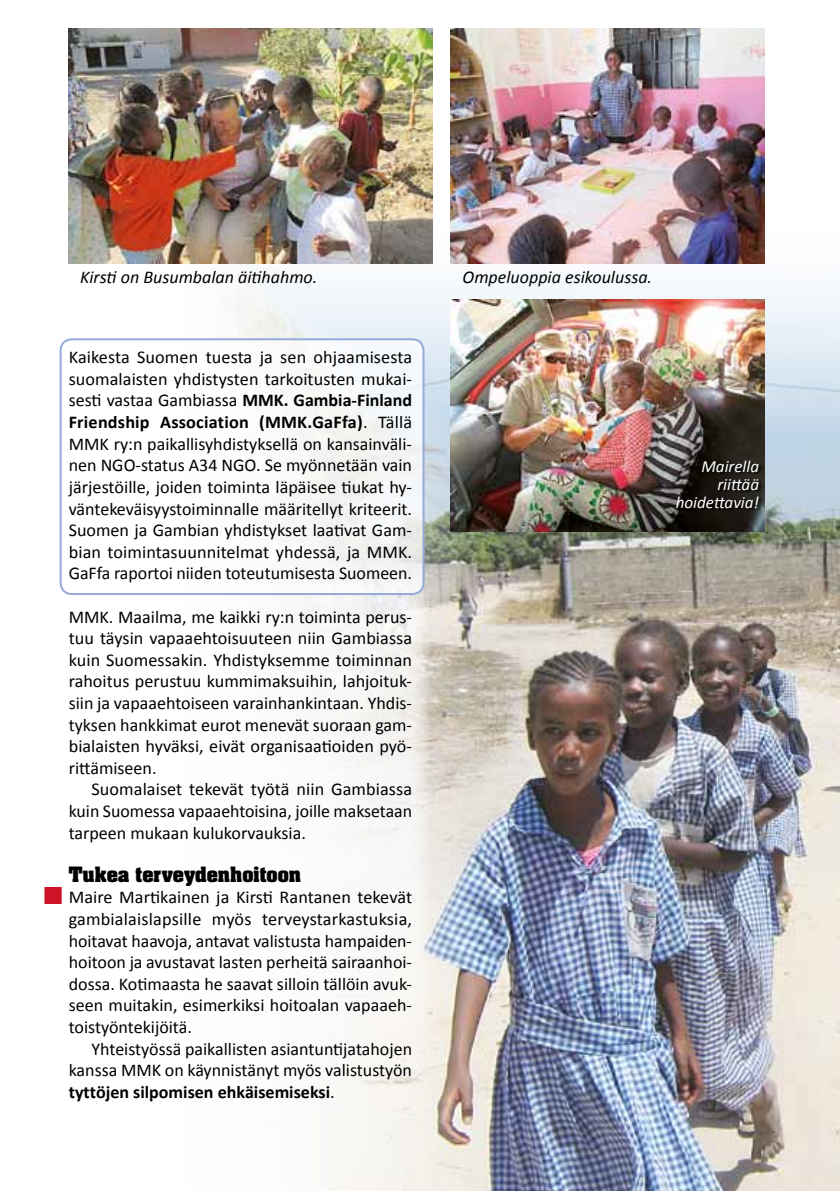
<style>
.page{position:relative;width:840px;height:1191px;background:#fff}
.page>*{position:absolute;margin:0;border:0;box-sizing:border-box;transform-origin:0 0}
.UUSI2_Leipis_anf{font:24.8px "Zapf Dingbats ITC";color:#ce1327}
.Calibri_Leipis{font:18px/21.6px "Calibri";color:#000;text-align:justify}
.Calibri_Leipis_sis{font:18px/21.6px "Calibri";color:#000;text-align:justify}
.Calibri_Leipis-2{font:italic 18px "Calibri";color:#000}
.Aachen_väliotsikko{font:700 18px "Aachen";color:#000}
.Calibri_Leipis-3{font:italic 17px "Calibri";color:#fff}
.s1{font-weight:700}
</style>
<div class="page">
<img style="left:237px;top:210px;width:602px;height:981px">
<img style="left:450px;top:28px;width:314px;height:235px">
<img style="left:68px;top:28px;width:364px;height:236px">
<img style="left:450px;top:299px;width:314px;height:232px">
<svg style="left:675px;top:460px;width:88px;height:52px;background:#1f1b18"></svg>
<div style="left:70px;top:583px;width:359px;height:554px;background:#fff"></div>
<div style="left:61px;top:339px;width:362px;height:255px;background:#fff;border-radius:11px"></div>
<div style="left:60px;top:338px;width:364px;height:257px;border:2px solid #94abd9;border-radius:11px"></div>
<p class="Calibri_Leipis-2" style="left:80px;top:265px;width:239px">Kirsti on Busumbalan äitihahmo.</p>
<p class="Calibri_Leipis-2" style="left:462px;top:265px;width:191px">Ompeluoppia esikoulussa.</p>
<p class="Calibri_Leipis" style="left:69px;top:346px;width:345px">Kaikesta Suomen tuesta ja sen ohjaamisesta suomalaisten yhdistysten tarkoitusten mukai&shy;sesti vastaa Gambiassa <span class="s1">MMK. Gambia-Finland Friendship Association (MMK.GaFfa)</span>. Tällä MMK ry:n paikallisyhdistyksellä on kansainväli&shy;nen NGO-status A34 NGO. Se myönnetään vain järjestöille, joiden toiminta läpäisee tiukat hy&shy;väntekeväisyystoiminnalle määritellyt kriteerit.<br>Suomen ja Gambian yhdistykset laativat Gam&shy;bian toimintasuunnitelmat yhdessä, ja MMK.<br>GaFfa raportoi niiden toteutumisesta Suomeen.</p>
<p class="Calibri_Leipis" style="left:69px;top:606px;width:344px">MMK. Maailma, me kaikki ry:n toiminta perus&shy;tuu täysin vapaaehtoisuuteen niin Gambiassa kuin Suomessakin. Yhdistyksemme toiminnan rahoitus perustuu kummimaksuihin, lahjoituk&shy;siin ja vapaaehtoiseen varainhankintaan. Yhdis&shy;tyksen hankkimat eurot menevät suoraan gam&shy;bialaisten hyväksi, eivät organisaatioiden pyö&shy;rittämiseen.</p>
<p class="Calibri_Leipis_sis" style="left:69px;top:778px;width:344px;text-indent:23px">Suomalaiset tekevät työtä niin Gambiassa kuin Suomessa vapaaehtoisina, joille maksetaan tarpeen mukaan kulukorvauksia.</p>
<p class="Aachen_väliotsikko" style="left:69px;top:861px;width:234px">Tukea terveydenhoitoon</p>
<p class="Calibri_Leipis" style="left:69px;top:886px;width:344px">Maire Martikainen ja Kirsti Rantanen tekevät gambialaislapsille myös terveystarkastuksia, hoitavat haavoja, antavat valistusta hampaiden&shy;hoitoon ja avustavat lasten perheitä sairaanhoi&shy;dossa. Kotimaasta he saavat silloin tällöin avuk&shy;seen muitakin, esimerkiksi hoitoalan vapaaeh&shy;toistyöntekijöitä.</p>
<p class="Calibri_Leipis_sis" style="left:69px;top:1038px;width:344px;text-indent:23px">Yhteistyössä paikallisten asiantuntijatahojen kanssa MMK on käynnistänyt myös valistustyön <span class="s1">tyttöjen silpomisen ehkäisemiseksi</span>.</p>
<p class="UUSI2_Leipis_anf" style="left:44px;top:883px;width:20px">■</p>
<p class="Calibri_Leipis-3" style="left:701px;top:454px;width:59px">Mairella</p>
<p class="Calibri_Leipis-3" style="left:717px;top:472px;width:43px">riittää</p>
<p class="Calibri_Leipis-3" style="left:675px;top:490px;width:85px">hoidettavia!</p>
</div>
